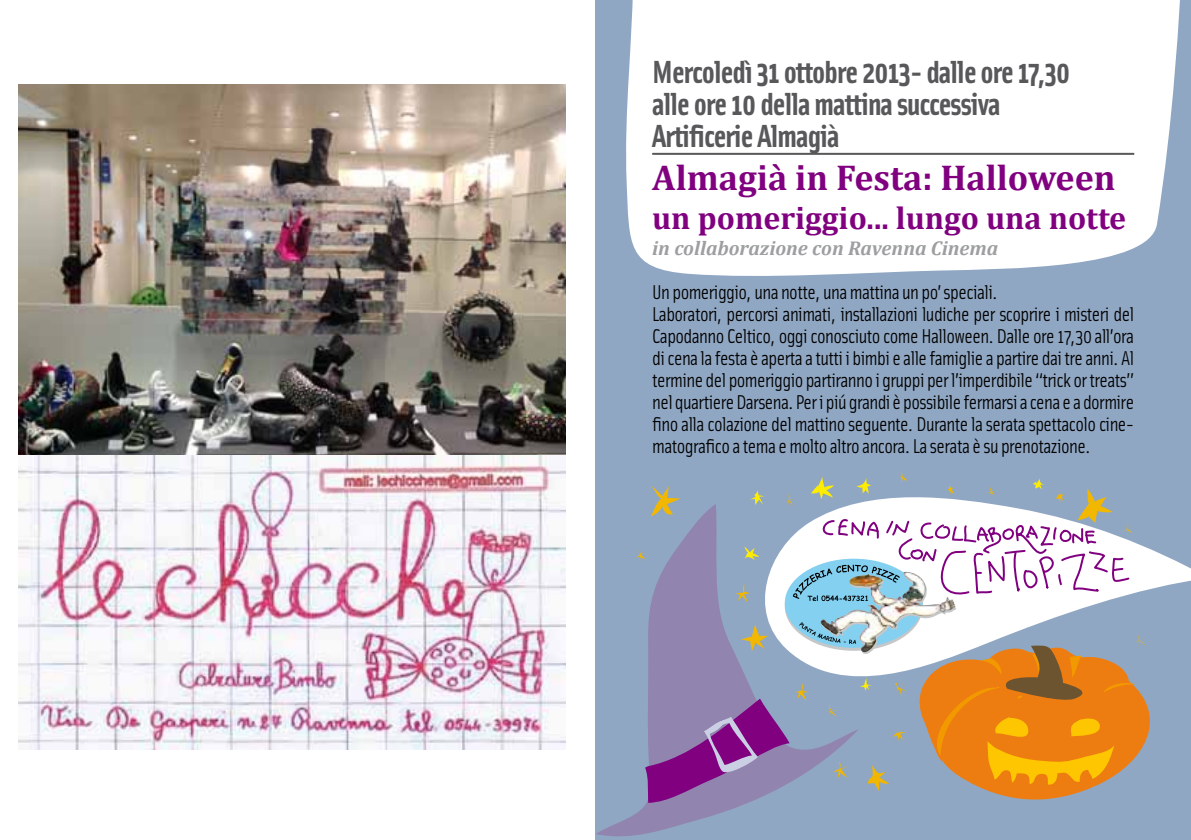
<style>
.page{position:relative;width:1191px;height:840px;background:#fff}
.page>*{position:absolute;margin:0;border:0;box-sizing:border-box;transform-origin:0 0}
.t1{font:700 36px "Cambria";color:#800080}
.t2{font:700 32px/32px "Solex";letter-spacing:-.03em;color:#58585a}
.t3{font:700 32px "Cambria";color:#800080}
.t4{font:20px/22px "Solex";letter-spacing:-.03em;color:#000}
.t5{font:italic 700 20px "Cambria";color:#9c9e9f}
</style>
<div class="page">
<div style="left:595px;top:0;width:596px;height:839px;background:#90a7c3"></div>
<div style="left:626px;top:0;width:554px;height:276px;background:#fff"></div>
<hr style="left:652px;top:153px;width:482px;height:2px;background:#58585a">
<img style="left:18px;top:84px;width:548px;height:371px">
<img style="left:18px;top:455px;width:547px;height:293px">
<svg style="left:1145px;top:547px;width:46px;height:99px"></svg>
<svg style="left:596px;top:802px;width:153px;height:35px"></svg>
<svg style="left:636px;top:471px;width:509px;height:331px"></svg>
<h2 class="t2" style="left:652px;top:54px;width:420px">Mercoledì 31 ottobre 2013- dalle ore 17,30 alle ore 10 della mattina successiva<br>Artificerie Almagià</h2>
<h1 class="t1" style="left:652px;top:156px;width:465px">Almagià in Festa: Halloween</h1>
<h2 class="t3" style="left:652px;top:198px;width:475px">un pomeriggio... lungo una notte</h2>
<p class="t5" style="left:652px;top:236px;width:348px">in collaborazione con Ravenna Cinema</p>
<p class="t4" style="left:652px;top:280px;width:483px">Un pomeriggio, una notte, una mattina un po’ speciali.<br>Laboratori, percorsi animati, installazioni ludiche per scoprire i misteri del Capodanno Celtico, oggi conosciuto come Halloween. Dalle ore 17,30 all’ora di cena la festa è aperta a tutti i bimbi e alle famiglie a partire dai tre anni. Al termine del pomeriggio partiranno i gruppi per l’imperdibile “trick or treats” nel quartiere Darsena. Per i piú grandi è possibile fermarsi a cena e a dormire fino alla colazione del mattino seguente. Durante la serata spettacolo cine&shy;matografico a tema e molto altro ancora. La serata è su prenotazione.</p>
</div>
